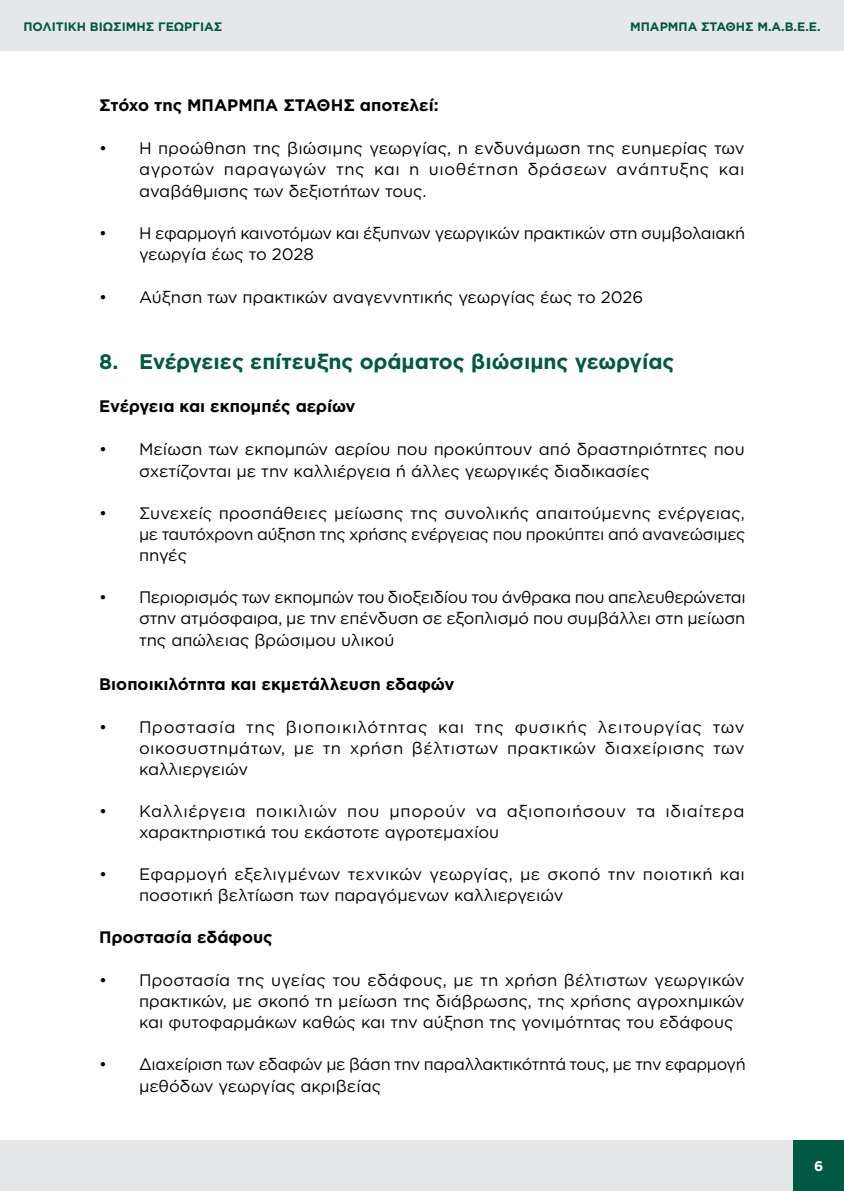
<style>
.page{position:relative;width:844px;height:1191px;background:#fff}
.page>*{position:absolute;margin:0;border:0;box-sizing:border-box;transform-origin:0 0}
.t1{font:700 21px "Gotham Greek";color:#005940}
.t2{font:16.62px/21px "Gotham Greek";color:#000;text-align:justify}
.t3{font:700 16.62px "Gotham Greek";color:#000}
.t4{font:16.62px/21px "Gotham Greek";letter-spacing:.03em;color:#000}
.t5{font:700 14px "Gotham Greek";color:#fff}
.t6{font:700 12.25px "Gotham Greek";color:#005940}
</style>
<div class="page">
<div style="left:0;top:0;width:843px;height:50px;background:#e6e7e8"></div>
<div style="left:0;top:1140px;width:843px;height:51px;background:#e6e7e8"></div>
<div style="left:793px;top:1140px;width:50px;height:51px;background:#005940"></div>
<p class="t6" style="left:23px;top:19px;width:200px">ΠΟΛΙΤΙΚΗ ΒΙΩΣΙΜΗΣ ΓΕΩΡΓΙΑΣ</p>
<p class="t6" style="left:630px;top:19px;width:192px">ΜΠΆΡΜΠΑ ΣΤΆΘΗΣ Μ.Α.Β.Ε.Ε.</p>
<p class="t3" style="left:99px;top:96px;width:341px">Στόχο της ΜΠΑΡΜΠΑ ΣΤΑΘΗΣ αποτελεί:</p>
<p class="t2" style="left:139px;top:138px;width:607px;text-indent:-40px">• Η προώθηση της βιώσιμης γεωργίας, η ενδυνάμωση της ευημερίας των αγροτών παραγωγών της και η υιοθέτηση δράσεων ανάπτυξης και αναβάθμισης των δεξιοτήτων τους.</p>
<p class="t2" style="left:139px;top:222px;width:607px;text-indent:-40px">• Η εφαρμογή καινοτόμων και έξυπνων γεωργικών πρακτικών στη συμβολαιακή γεωργία έως το 2028</p>
<p class="t2" style="left:99px;top:286px;width:545px">• Αύξηση των πρακτικών αναγεννητικής γεωργίας έως το 2026</p>
<p class="t1" style="left:99px;top:349px;width:576px">8. Ενέργειες επίτευξης οράματος βιώσιμης γεωργίας</p>
<p class="t3" style="left:99px;top:397px;width:258px">Ενέργεια και εκπομπές αερίων</p>
<p class="t2" style="left:139px;top:439px;width:607px;text-indent:-40px">• Μείωση των εκπομπών αερίου που προκύπτουν από δραστηριότητες που σχετίζονται με την καλλιέργεια ή άλλες γεωργικές διαδικασίες</p>
<p class="t2" style="left:139px;top:502px;width:608px;text-indent:-40px">• Συνεχείς προσπάθειες μείωσης της συνολικής απαιτούμενης ενέργειας, με ταυτόχρονη αύξηση της χρήσης ενέργειας που προκύπτει από ανανεώσιμες πηγές</p>
<p class="t2" style="left:139px;top:586px;width:608px;line-height:21.5px;text-indent:-40px">• Περιορισμός των εκπομπών του διοξειδίου του άνθρακα που απελευθερώνεται στην ατμόσφαιρα, με την επένδυση σε εξοπλισμό που συμβάλλει στη μείωση της απώλειας βρώσιμου υλικού</p>
<p class="t3" style="left:99px;top:674px;width:356px">Βιοποικιλότητα και εκμετάλλευση εδαφών</p>
<p class="t2" style="left:139px;top:716px;width:607px;text-indent:-40px">• Προστασία της βιοποικιλότητας και της φυσικής λειτουργίας των οικοσυστημάτων, με τη χρήση βέλτιστων πρακτικών διαχείρισης των καλλιεργειών</p>
<p class="t4" style="left:139px;top:800px;width:606px;text-indent:-40px">• Καλλιέργεια ποικιλιών που μπορούν να αξιοποιήσουν τα ιδιαίτερα χαρακτηριστικά του εκάστοτε αγροτεμαχίου</p>
<p class="t2" style="left:139px;top:863px;width:607px;text-indent:-40px">• Εφαρμογή εξελιγμένων τεχνικών γεωργίας, με σκοπό την ποιοτική και ποσοτική βελτίωση των παραγόμενων καλλιεργειών</p>
<p class="t3" style="left:99px;top:928px;width:175px">Προστασία εδάφους</p>
<p class="t2" style="left:139px;top:969px;width:607px;text-indent:-40px">• Προστασία της υγείας του εδάφους, με τη χρήση βέλτιστων γεωργικών πρακτικών, με σκοπό τη μείωση της διάβρωσης, της χρήσης αγροχημικών και φυτοφαρμάκων καθώς και την αύξηση της γονιμότητας του εδάφους</p>
<p class="t2" style="left:139px;top:1052px;width:608px;line-height:21.9px;text-indent:-40px">• Διαχείριση των εδαφών με βάση την παραλλακτικότητά τους, με την εφαρμογή μεθόδων γεωργίας ακριβείας</p>
<p class="t5" style="left:814px;top:1157px;width:11px">6</p>
</div>
